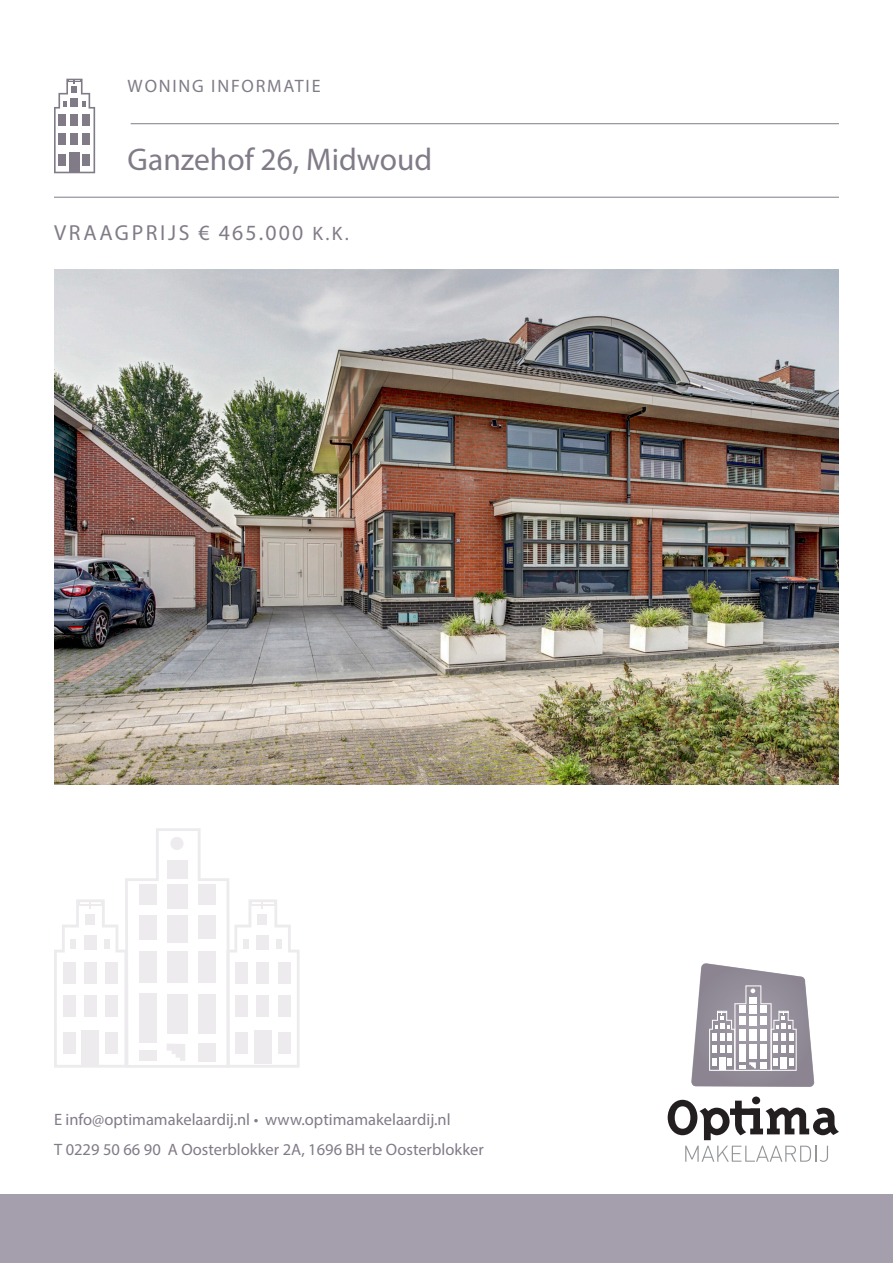
<style>
.page{position:relative;width:893px;height:1263px;background:#fff}
.page>*{position:absolute;margin:0;border:0;box-sizing:border-box;transform-origin:0 0}
.Plaatsnaam{font:31.5px "Myriad Pro";color:#817b87}
.Vraagprijs_Dun{font:21.75px "Myriad Pro";letter-spacing:.12em;color:#817b87}
.t1{font:18px "Myriad Pro";letter-spacing:.1em;color:#817b87}
.t2{font:16.5px "Myriad Pro";color:#817b87}
.s1{font-size:19.5px}
</style>
<div class="page">
<hr style="left:54px;top:197px;width:785px;height:1px;background:#817b87">
<hr style="left:131px;top:123px;width:708px;height:1px;background:#817b87">
<div style="left:0;top:1195px;width:893px;height:68px;background:#a59eac"></div>
<svg style="left:668px;top:1096px;width:171px;height:44px"></svg>
<svg style="left:685px;top:1146px;width:143px;height:16px"></svg>
<svg style="left:691px;top:963px;width:123px;height:124px"></svg>
<svg style="left:54px;top:79px;width:41px;height:94px"></svg>
<img style="left:54px;top:270px;width:785px;height:514px">
<svg style="left:54px;top:828px;width:246px;height:240px"></svg>
<p class="t1" style="left:128px;top:75px;width:194px">WONING INFORMATIE</p>
<p class="Plaatsnaam" style="left:128px;top:140px;width:306px">Ganzehof 26, Midwoud</p>
<p class="Vraagprijs_Dun" style="left:54px;top:219px;width:296px">VRAAGPRIJS € 465.000 <span class="s1">K.K.</span></p>
<p class="t2" style="left:54px;top:1109px;width:398px">E info@optimamakelaardij.nl • www.optimamakelaardij.nl</p>
<p class="t2" style="left:54px;top:1139px;width:431px">T 0229 50 66 90 A Oosterblokker 2A, 1696 BH te Oosterblokker</p>
</div>
